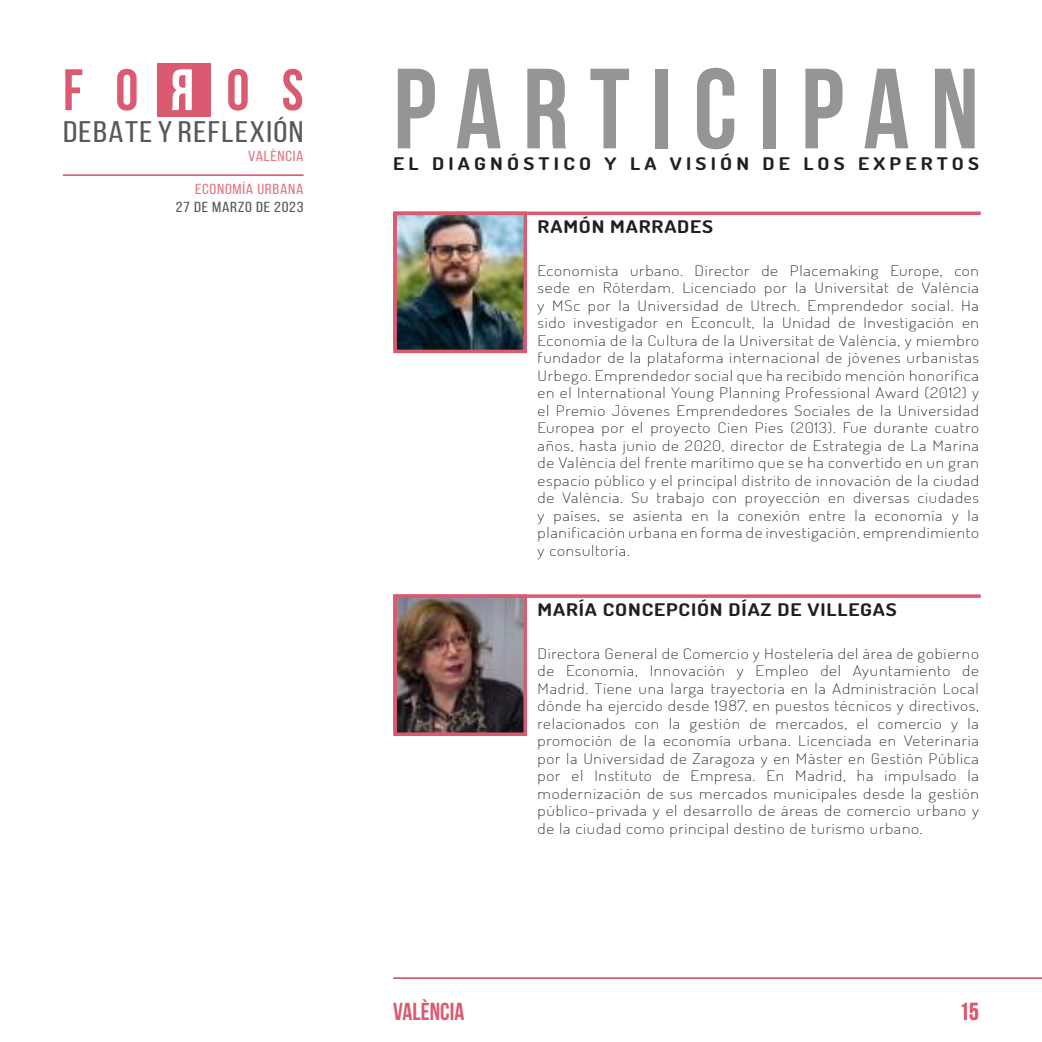
<style>
.page{position:relative;width:1042px;height:1042px;background:#fff}
.page>*{position:absolute;margin:0;border:0;box-sizing:border-box;transform-origin:0 0}
.t1{font:700 113.75px "Bebas Neue";letter-spacing:.185em;color:#939597}
.t2{font:29.75px "Bebas Neue";letter-spacing:.04em;color:#57585a;scale:1.2 1}
.t3{font:700 24.5px "Bebas Neue";color:#da5b71}
.t4{font:700 17.5px "Dosis";letter-spacing:.04em;color:#221f1f;scale:1.2 1}
.t5{font:700 17.5px "Dosis";letter-spacing:.2em;color:#221f1f;scale:1.2 1}
.t6{font:200 14.53px/17.5px "Dosis";letter-spacing:.04em;color:#221f1f;text-align:justify;scale:1.2 1}
.t7{font:14.53px "Bebas Neue";letter-spacing:.04em;color:#df7b86;scale:1.2 1}
.t8{font:14.53px "Bebas Neue";letter-spacing:.04em;color:#57585a;scale:1.2 1}
</style>
<div class="page">
<div style="left:157px;top:63px;width:53px;height:53px;background:#da5b71"></div>
<svg style="left:65px;top:69px;width:17px;height:41px"></svg>
<svg style="left:117px;top:69px;width:20px;height:42px"></svg>
<svg style="left:172px;top:69px;width:20px;height:41px"></svg>
<svg style="left:228px;top:69px;width:20px;height:42px"></svg>
<svg style="left:283px;top:69px;width:19px;height:42px"></svg>
<hr style="left:63px;top:174px;width:241px;height:2px;background:#da5b71">
<hr style="left:393px;top:977px;width:649px;height:2px;background:#da5b71">
<img style="left:393px;top:211px;width:588px;height:142px">
<svg style="left:393px;top:594px;width:588px;height:142px"></svg>
<h2 class="t2" style="left:63px;top:114px;width:202px">DEBATE Y REFLEXIÓN</h2>
<p class="t7" style="left:248px;top:148px;width:48px">VALÈNCIA</p>
<p class="t7" style="left:195px;top:180px;width:92px">ECONOMÍA URBANA</p>
<p class="t8" style="left:176px;top:198px;width:108px">27 DE MARZO DE 2023</p>
<h1 class="t1" style="left:393px;top:43px;width:587px">PARTICIPAN</h1>
<p class="t5" style="left:393px;top:153px;width:490px">EL DIAGNÓSTICO Y LA VISIÓN DE LOS EXPERTOS</p>
<p class="t4" style="left:537px;top:216px;width:148px">RAMÓN MARRADES</p>
<p class="t6" style="left:537px;top:262px;width:369px">Economista urbano. Director de Placemaking Europe, con sede en Róterdam. Licenciado por la Universitat de València y MSc por la Universidad de Utrech. Emprendedor social. Ha sido investigador en Econcult, la Unidad de Investigación en Economía de la Cultura de la Universitat de València, y miembro fundador de la plataforma internacional de jóvenes urbanistas Urbego. Emprendedor social que ha recibido mención honorífica en el International Young Planning Professional Award (2012) y el Premio Jóvenes Emprendedores Sociales de la Universidad Europea por el proyecto Cien Pies (2013). Fue durante cuatro años, hasta junio de 2020, director de Estrategia de La Marina de València del frente marítimo que se ha convertido en un gran espacio público y el principal distrito de innovación de la ciudad de València. Su trabajo con proyección en diversas ciudades y países, se asienta en la conexión entre la economía y la planificación urbana en forma de investigación, emprendimiento y consultoría.</p>
<p class="t4" style="left:537px;top:599px;width:301px">MARÍA CONCEPCIÓN DÍAZ DE VILLEGAS</p>
<p class="t6" style="left:537px;top:645px;width:369px">Directora General de Comercio y Hostelería del área de gobierno de Economía, Innovación y Empleo del Ayuntamiento de Madrid. Tiene una larga trayectoria en la Administración Local dónde ha ejercido desde 1987, en puestos técnicos y directivos, relacionados con la gestión de mercados, el comercio y la promoción de la economía urbana. Licenciada en Veterinaria por la Universidad de Zaragoza y en Máster en Gestión Pública por el Instituto de Empresa. En Madrid, ha impulsado la modernización de sus mercados municipales desde la gestión público-privada y el desarrollo de áreas de comercio urbano y de la ciudad como principal destino de turismo urbano.</p>
<h3 class="t3" style="left:393px;top:997px;width:73px">VALÈNCIA</h3>
<h3 class="t3" style="left:959px;top:997px;width:21px">15</h3>
</div>
